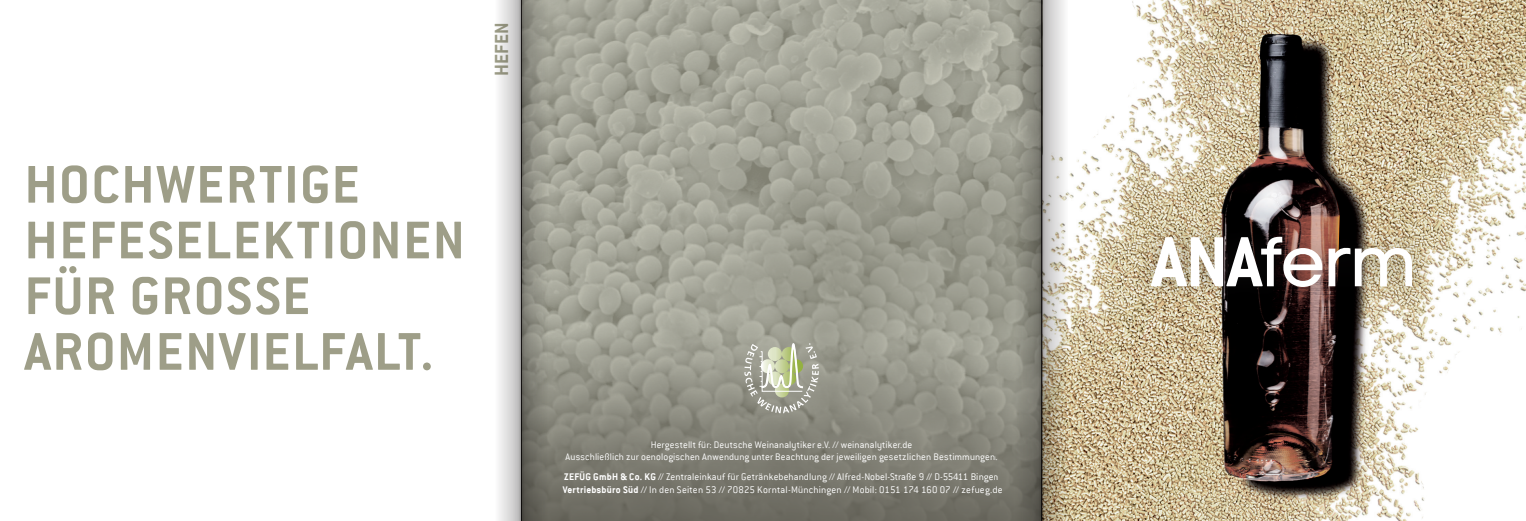
<style>
.page{position:relative;width:1526px;height:521px;background:#fff}
.page>*{position:absolute;margin:0;border:0;box-sizing:border-box;transform-origin:0 0}
.t1{font:69.74px "Code Pro LC";color:#fff}
.t2{font:700 58.19px/55.6px "Conduit ITC";letter-spacing:.03em;color:#9e9e88}
.t3{font:700 21px "Conduit ITC";color:#9e9e88}
.t4{font:300 10.67px/12.5px "Conduit ITC";letter-spacing:.01em;color:#fff}
.t5{font:300 10.5px/11.8px "Conduit ITC";letter-spacing:.01em;color:#fff;text-align:center}
.s1{font-weight:700}
.s2{font-family:"Conduit ITC";font-weight:700;font-size:77.96px}
</style>
<div class="page">
<img style="left:1087px;top:0;width:438px;height:521px">
<svg style="left:567px;top:0;width:428px;height:521px;background:#99998d"></svg>
<div style="left:1133px;top:219px;width:297px;height:86px;background:#231f20;opacity:.3"></div>
<svg style="left:744px;top:343px;width:74px;height:70px;background:#afb29f"></svg>
<svg style="left:499px;top:0;width:22px;height:521px;background:#d7d6d7"></svg>
<svg style="left:522px;top:0;width:45px;height:521px;background:#8b8b80"></svg>
<hr style="left:521px;top:0;width:1px;height:521px;background:#231f20">
<svg style="left:995px;top:0;width:46px;height:521px;background:#8b8b7f"></svg>
<svg style="left:1042px;top:0;width:45px;height:521px"></svg>
<hr style="left:1041px;top:0;width:1px;height:521px;background:#231f20">
<h3 class="t3" style="left:489px;top:76px;width:55px;rotate:-90deg">HEFEN</h3>
<h2 class="t2" style="left:25px;top:156px;width:442px">HOCHWERTIGE<br>HEFESELEKTIONEN<br>FÜR GROSSE<br>AROMENVIELFALT.</h2>
<p class="t5" style="left:565px;top:438px;width:433px">Hergestellt für: Deutsche Weinanalytiker e.V. // weinanalytiker.de<br>Ausschließlich zur oenologischen Anwendung unter Beachtung der jeweiligen gesetzlichen Bestimmungen.</p>
<p class="t4" style="left:562px;top:471px;width:441px"><span class="s1">ZEFÜG GmbH &amp; Co. KG</span> // Zentraleinkauf für Getränkebehandlung // Alfred-Nobel-Straße 9 // D-55411 Bingen<br><span class="s1">Vertriebsbüro Süd</span> // In den Seiten 53 // 70825 Korntal-Münchingen // Mobil: 0151 174 160 07 // zefueg.de</p>
<h1 class="t1" style="left:1151px;top:223px;width:267px"><span class="s2">ANA</span>ferm</h1>
</div>
